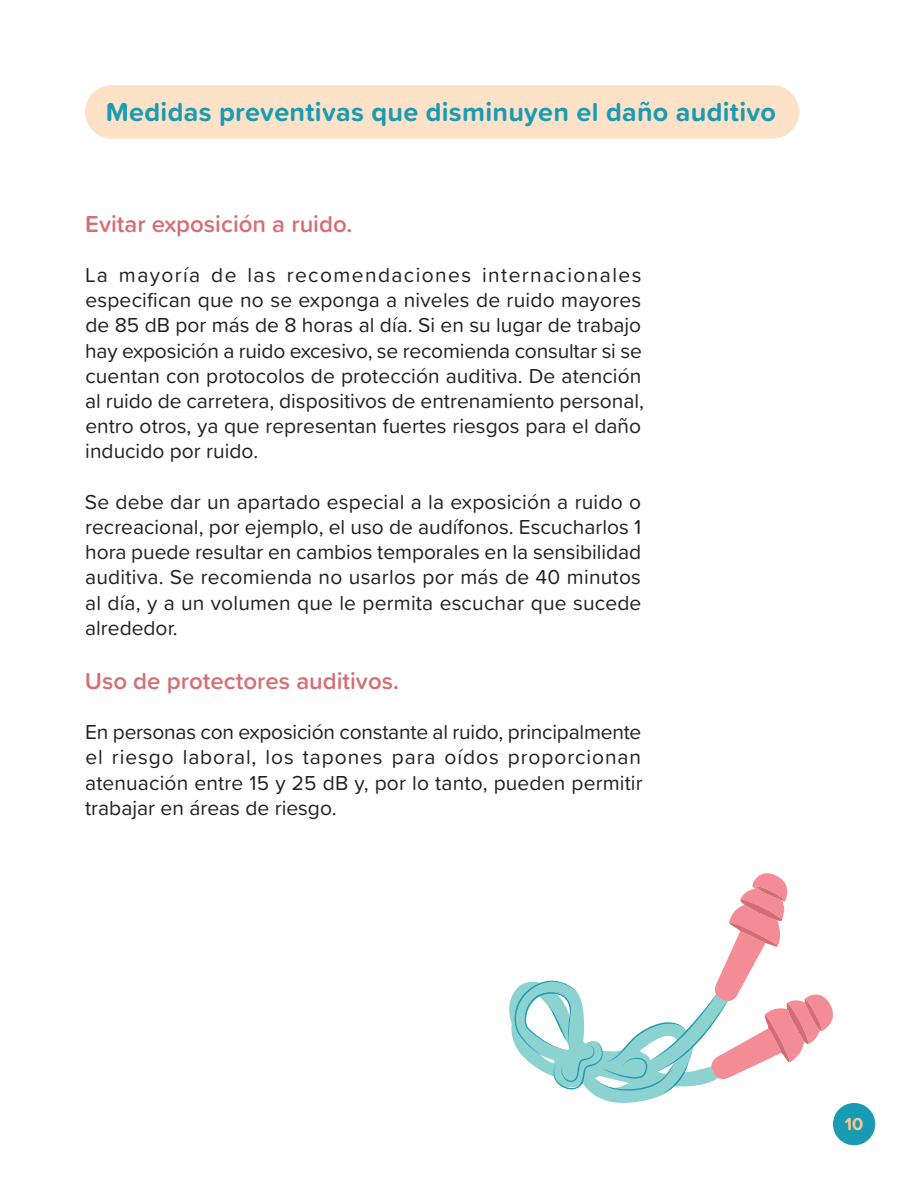
<style>
.page{position:relative;width:918px;height:1188px;background:#fff}
.page>*{position:absolute;margin:0;border:0;box-sizing:border-box;transform-origin:0 0}
.Subtema{font:700 27px "Proxima Soft";letter-spacing:.01em;color:#199bb3}
.cuerpo{font:600 24px "Proxima Soft";color:#d76e74}
.cuerpo-2{font:21px/25.2px "Proxima Soft";color:#231f20;text-align:justify}
.t1{font:700 18px "Proxima Soft";color:#fcc691}
</style>
<div class="page">
<div style="left:85px;top:85px;width:714px;height:54px;background:#fde2c8;border-radius:27px"></div>
<svg style="left:509px;top:873px;width:324px;height:230px"></svg>
<div style="left:833px;top:1103px;width:42px;height:42px;background:#199bb3;border-radius:50%"></div>
<p class="Subtema" style="left:106px;top:91px;width:672px">Medidas preventivas que disminuyen el daño auditivo</p>
<p class="cuerpo" style="left:85px;top:206px;width:269px">Evitar exposición a ruido.</p>
<p class="cuerpo-2" style="left:85px;top:261px;width:560px;text-align:left">La mayoría de las recomendaciones internacionales especifican que no se exponga a niveles de ruido mayores de 85 dB por más de 8 horas al día. Si en su lugar de trabajo hay exposición a ruido excesivo, se recomienda consultar si se cuentan con protocolos de protección auditiva. De atención al ruido de carretera, dispositivos de entrenamiento personal, entro otros, ya que representan fuertes riesgos para el daño inducido por ruido.</p>
<p class="cuerpo-2" style="left:85px;top:488px;width:558px">Se debe dar un apartado especial a la exposición a ruido o recreacional, por ejemplo, el uso de audífonos. Escucharlos 1 hora puede resultar en cambios temporales en la sensibilidad auditiva. Se recomienda no usarlos por más de 40 minutos al día, y a un volumen que le permita escuchar que sucede alrededor.</p>
<p class="cuerpo" style="left:85px;top:663px;width:316px">Uso de protectores auditivos.</p>
<p class="cuerpo-2" style="left:85px;top:719px;width:559px">En personas con exposición constante al ruido, principalmente el riesgo laboral, los tapones para oídos proporcionan atenuación entre 15 y 25 dB y, por lo tanto, pueden permitir trabajar en áreas de riesgo.</p>
<p class="t1" style="left:845px;top:1111px;width:20px">10</p>
</div>
